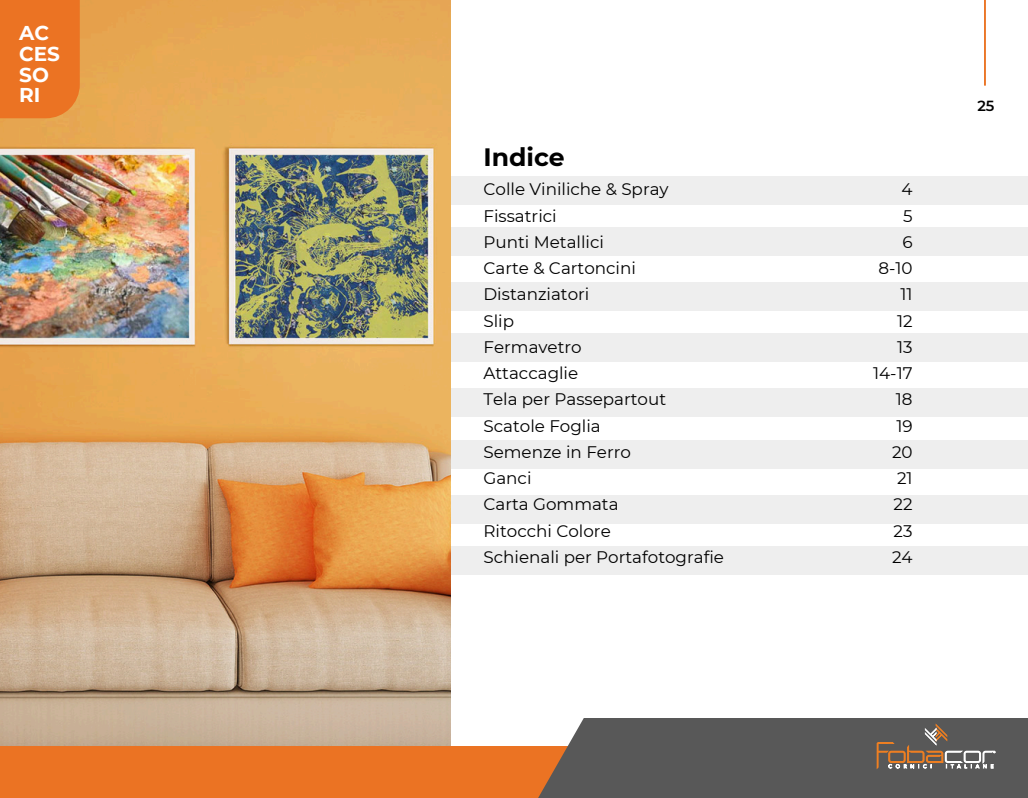
<style>
.page{position:relative;width:1028px;height:798px;background:#fff}
.page>*{position:absolute;margin:0;border:0;box-sizing:border-box;transform-origin:0 0}
.t1{font:700 25.12px "Montserrat";color:#000}
.t2{font:700 20px/20.6px "Montserrat";color:#fff}
.t3{font:16.75px/26.2px "Montserrat";color:#000}
.t4{font:600 14.62px "Montserrat";color:#000}
</style>
<div class="page">
<div style="left:402px;top:176px;width:626px;height:29px;background:#eee"></div>
<div style="left:402px;top:227px;width:626px;height:29px;background:#eee"></div>
<div style="left:417px;top:282px;width:611px;height:29px;background:#eee"></div>
<div style="left:417px;top:333px;width:611px;height:29px;background:#eee"></div>
<div style="left:427px;top:388px;width:601px;height:29px;background:#eee"></div>
<div style="left:427px;top:440px;width:601px;height:29px;background:#eee"></div>
<div style="left:441px;top:495px;width:587px;height:29px;background:#eee"></div>
<div style="left:441px;top:546px;width:587px;height:29px;background:#eee"></div>
<img style="left:0;top:0;width:450px;height:746px">
<div style="left:584px;top:718px;width:444px;height:80px;background:#585858"></div>
<svg style="left:877px;top:724px;width:118px;height:44px"></svg>
<div style="left:0;top:0;width:80px;height:118px;background:#eb7323"></div>
<div style="left:0;top:746px;width:599px;height:52px;background:#eb7323"></div>
<svg style="left:538px;top:718px;width:61px;height:80px"></svg>
<hr style="left:984px;top:0;width:1px;height:86px;background:#eb7323">
<p class="t2" style="left:19px;top:23px;width:42px">AC<br>CES<br>SO<br>RI</p>
<h1 class="t1" style="left:483px;top:142px;width:83px">Indice</h1>
<p class="t3" style="left:483px;top:176px;width:242px">Colle Viniliche &amp; Spray<br>Fissatrici<br>Punti Metallici<br>Carte &amp; Cartoncini<br>Distanziatori<br>Slip<br>Fermavetro<br>Attaccaglie<br>Tela per Passepartout<br>Scatole Foglia<br>Semenze in Ferro<br>Ganci<br>Carta Gommata<br>Ritocchi Colore<br>Schienali per Portafotografie</p>
<p class="t3" style="left:873px;top:176px;width:41px;text-align:right">4<br>5<br>6<br>8-10<br>11<br>12<br>13<br>14-17<br>18<br>19<br>20<br>21<br>22<br>23<br>24</p>
<p class="t4" style="left:977px;top:97px;width:19px">25</p>
</div>
